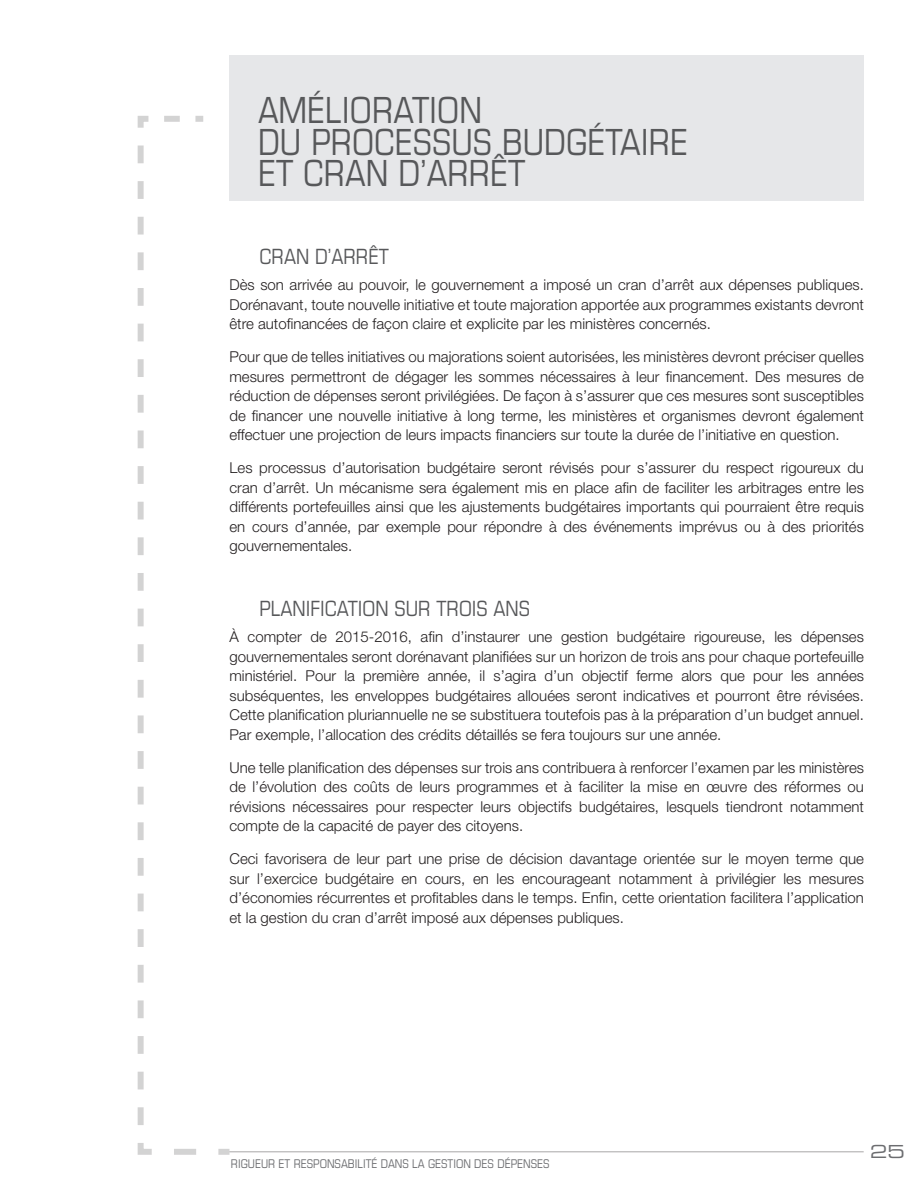
<style>
.page{position:relative;width:918px;height:1188px;background:#fff}
.page>*{position:absolute;margin:0;border:0;box-sizing:border-box;transform-origin:0 0}
.t1{font:condensed 36px/31.5px "Eurostile";color:#57585a}
.t2{font:condensed 21px "Eurostile";color:#57585a}
.t3{font:18px "Eurostile Extended Two";color:#6c6d70}
.t4{font:300 15px/19.5px "Helvetica Neue";color:#231f20;text-align:justify}
.t5{font:condensed 12px "Eurostile";color:#6c6d70}
</style>
<div class="page">
<hr style="left:230px;top:1151px;width:634px;height:1px;background:#231f20">
<svg style="left:137px;top:114px;width:94px;height:1041px"></svg>
<div style="left:230px;top:55px;width:634px;height:146px;background:#e6e7e9"></div>
<h2 class="t1" style="left:258px;top:94px;width:432px">AMÉLIORATION<br>DU PROCESSUS BUDGÉTAIRE<br>ET CRAN D’ARRÊT</h2>
<h3 class="t2" style="left:260px;top:244px;width:131px">CRAN D’ARRÊT</h3>
<p class="t4" style="left:230px;top:275px;width:636px">Dès son arrivée au pouvoir, le gouvernement a imposé un cran d’arrêt aux dépenses publiques.<br>Dorénavant, toute nouvelle initiative et toute majoration apportée aux programmes existants devront être autofinancées de façon claire et explicite par les ministères concernés.</p>
<p class="t4" style="left:230px;top:347px;width:636px">Pour que de telles initiatives ou majorations soient autorisées, les ministères devront préciser quelles mesures permettront de dégager les sommes nécessaires à leur financement. Des mesures de réduction de dépenses seront privilégiées. De façon à s’assurer que ces mesures sont susceptibles de financer une nouvelle initiative à long terme, les ministères et organismes devront également effectuer une projection de leurs impacts financiers sur toute la durée de l’initiative en question.</p>
<p class="t4" style="left:230px;top:458px;width:636px">Les processus d’autorisation budgétaire seront révisés pour s’assurer du respect rigoureux du cran d’arrêt. Un mécanisme sera également mis en place afin de faciliter les arbitrages entre les différents portefeuilles ainsi que les ajustements budgétaires importants qui pourraient être requis en cours d’année, par exemple pour répondre à des événements imprévus ou à des priorités gouvernementales.</p>
<h3 class="t2" style="left:260px;top:596px;width:272px">PLANIFICATION SUR TROIS ANS</h3>
<p class="t4" style="left:230px;top:627px;width:636px">À compter de 2015-2016, afin d’instaurer une gestion budgétaire rigoureuse, les dépenses gouvernementales seront dorénavant planifiées sur un horizon de trois ans pour chaque portefeuille ministériel. Pour la première année, il s’agira d’un objectif ferme alors que pour les années subséquentes, les enveloppes budgétaires allouées seront indicatives et pourront être révisées.<br>Cette planification pluriannuelle ne se substituera toutefois pas à la préparation d’un budget annuel.<br>Par exemple, l’allocation des crédits détaillés se fera toujours sur une année.</p>
<p class="t4" style="left:230px;top:757px;width:636px">Une telle planification des dépenses sur trois ans contribuera à renforcer l’examen par les ministères de l’évolution des coûts de leurs programmes et à faciliter la mise en œuvre des réformes ou révisions nécessaires pour respecter leurs objectifs budgétaires, lesquels tiendront notamment compte de la capacité de payer des citoyens.</p>
<p class="t4" style="left:230px;top:849px;width:636px">Ceci favorisera de leur part une prise de décision davantage orientée sur le moyen terme que sur l’exercice budgétaire en cours, en les encourageant notamment à privilégier les mesures d’économies récurrentes et profitables dans le temps. Enfin, cette orientation facilitera l’application et la gestion du cran d’arrêt imposé aux dépenses publiques.</p>
<p class="t5" style="left:231px;top:1157px;width:320px">RIGUEUR ET RESPONSABILITÉ DANS LA GESTION DES DÉPENSES</p>
<p class="t3" style="left:870px;top:1139px;width:36px">25</p>
</div>
